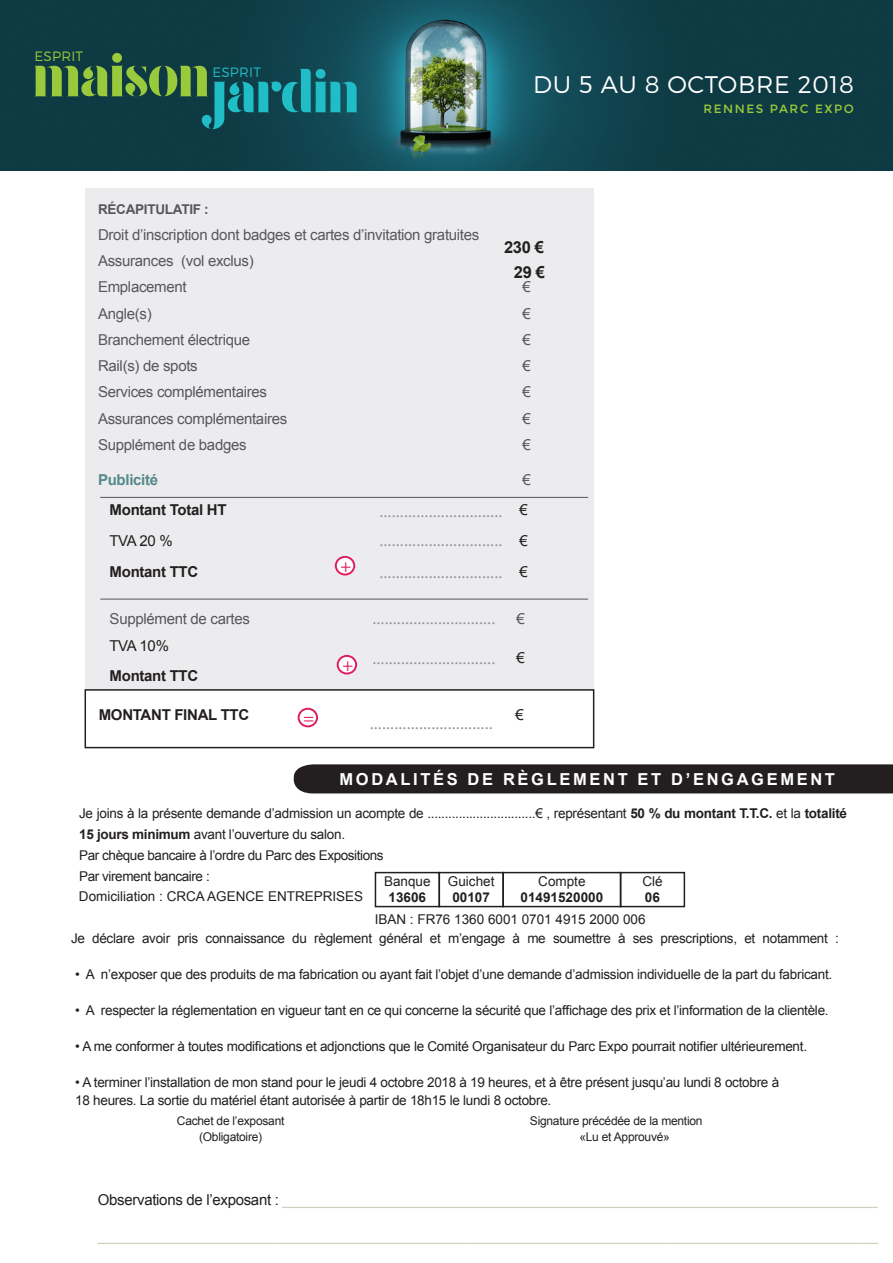
<style>
.page{position:relative;width:893px;height:1263px;background:#fff}
.page>*{position:absolute;margin:0;border:0;box-sizing:border-box;transform-origin:0 0}
.t1{font:61.95px "Gok Stencil";letter-spacing:-.02em;color:#99ca3b}
.t2{font:61.95px "Gok Stencil";letter-spacing:-.02em;color:#21bdc6}
.t3{font:300 24px "Montserrat";letter-spacing:.03em;color:#fff}
.t4{font:18px "Minion Pro";color:#939598}
.t5{font:18px "Myriad Pro";color:#e01c61}
.t6{font:700 16.5px "Arial";letter-spacing:.16em;color:#fff}
.t7{font:700 16.5px "Arial";color:#231f20}
.t8{font:15px "Arial";letter-spacing:-.02em;color:#57585a}
.t9{font:15px "Arial";letter-spacing:-.02em;color:#d2cdc1}
.t10{font:700 15px "Arial";letter-spacing:-.02em;color:#231f20}
.t11{font:15px "Arial";letter-spacing:-.02em;color:#231f20}
.t12{font:700 15px "Arial";letter-spacing:-.02em;color:#53898b}
.t13{font:13.5px/21px "Arial";letter-spacing:-.02em;color:#231f20}
.t14{font:13.5px "Arial";color:#231f20}
.t15{font:700 13.5px "Arial";color:#231f20}
.t16{font:700 13.5px "Arial";letter-spacing:-.02em;color:#57585a}
.t17{font:300 13.5px "Montserrat";letter-spacing:.02em;color:#99ca3b}
.t18{font:300 13.5px "Montserrat";letter-spacing:.02em;color:#21bdc6}
.t19{font:12px "Arial";letter-spacing:-.02em;color:#231f20}
.t20{font:12px "Montserrat";letter-spacing:.13em;color:#99ca3b}
.s1{font-weight:700}
.s2{color:#231f20}
</style>
<div class="page">
<img style="left:0;top:0;width:893px;height:170px">
<div style="left:294px;top:764px;width:599px;height:29px;background:#231f20"></div>
<div style="left:375px;top:872px;width:65px;height:35px;border:2px solid #231f20"></div>
<div style="left:439px;top:872px;width:65px;height:35px;border:2px solid #231f20"></div>
<div style="left:620px;top:872px;width:65px;height:35px;border:2px solid #231f20"></div>
<div style="left:502px;top:872px;width:119px;height:35px;border:2px solid #231f20"></div>
<div style="left:85px;top:188px;width:509px;height:528px;background:#ececee"></div>
<div style="left:85px;top:690px;width:509px;height:58px;background:#fff"></div>
<div style="left:85px;top:689px;width:509px;height:59px;border:2px solid #231f20"></div>
<hr style="left:100px;top:497px;width:488px;height:1px;background:#57585a">
<hr style="left:100px;top:599px;width:488px;height:1px;background:#57585a">
<div style="left:336px;top:557px;width:18px;height:17px;background:#fff;border-radius:50%"></div>
<div style="left:335px;top:556px;width:20px;height:19px;border:2px solid #e01c61;border-radius:50%"></div>
<div style="left:338px;top:656px;width:18px;height:17px;background:#fff;border-radius:50%"></div>
<div style="left:337px;top:655px;width:20px;height:19px;border:2px solid #e01c61;border-radius:50%"></div>
<div style="left:298px;top:708px;width:20px;height:19px;border:2px solid #e01c61;border-radius:50%"></div>
<p class="t17" style="left:34px;top:48px;width:50px">ESPRIT</p>
<p class="t1" style="left:34px;top:45px;width:179px">maison</p>
<p class="t18" style="left:212px;top:64px;width:50px">ESPRIT</p>
<p class="t2" style="left:209px;top:61px;width:154px">jardin</p>
<p class="t3" style="left:533px;top:70px;width:322px">DU 5 AU 8 OCTOBRE 2018</p>
<p class="t20" style="left:704px;top:101px;width:152px">RENNES PARC EXPO</p>
<p class="t16" style="left:98px;top:200px;width:112px">RÉCAPITULATIF :</p>
<p class="t8" style="left:98px;top:225px;width:383px">Droit d’inscription dont badges et cartes d’invitation gratuites</p>
<p class="t8" style="left:98px;top:251px;width:157px">Assurances (vol exclus)</p>
<p class="t8" style="left:98px;top:277px;width:90px">Emplacement</p>
<p class="t8" style="left:522px;top:277px;width:10px">€</p>
<p class="t8" style="left:98px;top:303px;width:55px">Angle(s)</p>
<p class="t8" style="left:522px;top:303px;width:10px">€</p>
<p class="t8" style="left:98px;top:330px;width:154px">Branchement électrique</p>
<p class="t8" style="left:522px;top:330px;width:10px">€</p>
<p class="t8" style="left:98px;top:356px;width:101px">Rail(s) de spots</p>
<p class="t8" style="left:522px;top:356px;width:10px">€</p>
<p class="t8" style="left:98px;top:382px;width:170px">Services complémentaires</p>
<p class="t8" style="left:522px;top:382px;width:10px">€</p>
<p class="t8" style="left:98px;top:408px;width:191px">Assurances complémentaires</p>
<p class="t8" style="left:522px;top:408px;width:10px">€</p>
<p class="t8" style="left:98px;top:435px;width:150px">Supplément de badges</p>
<p class="t8" style="left:522px;top:435px;width:10px">€</p>
<p class="t12" style="left:98px;top:469px;width:62px">Publicité</p>
<p class="t8" style="left:522px;top:470px;width:10px">€</p>
<p class="t10" style="left:110px;top:500px;width:118px">Montant Total HT</p>
<p class="t11" style="left:519px;top:500px;width:10px">€</p>
<p class="t11" style="left:109px;top:531px;width:65px">TVA 20 %</p>
<p class="t11" style="left:519px;top:531px;width:10px">€</p>
<p class="t10" style="left:110px;top:562px;width:90px">Montant TTC</p>
<p class="t11" style="left:519px;top:562px;width:10px">€</p>
<p class="t8" style="left:110px;top:609px;width:142px">Supplément de cartes</p>
<p class="t8" style="left:516px;top:609px;width:10px">€</p>
<p class="t11" style="left:109px;top:636px;width:61px">TVA 10%</p>
<p class="t11" style="left:516px;top:648px;width:10px">€</p>
<p class="t10" style="left:110px;top:666px;width:90px">Montant TTC</p>
<p class="t7" style="left:504px;top:236px;width:41px">230 €</p>
<p class="t7" style="left:514px;top:261px;width:33px">29 €</p>
<p class="t4" style="left:379px;top:499px;width:125px">..............................</p>
<p class="t4" style="left:379px;top:528px;width:125px">..............................</p>
<p class="t5" style="left:341px;top:555px;width:12px">+</p>
<p class="t4" style="left:379px;top:561px;width:125px">..............................</p>
<p class="t4" style="left:372px;top:607px;width:125px">..............................</p>
<p class="t5" style="left:342px;top:654px;width:12px">+</p>
<p class="t4" style="left:372px;top:646px;width:125px">..............................</p>
<p class="t10" style="left:99px;top:705px;width:152px">MONTANT FINAL TTC</p>
<p class="t11" style="left:515px;top:705px;width:10px">€</p>
<p class="t5" style="left:304px;top:707px;width:12px">=</p>
<p class="t4" style="left:370px;top:711px;width:125px">..............................</p>
<p class="t6" style="left:339px;top:769px;width:497px">MODALITÉS DE RÈGLEMENT ET D’ENGAGEMENT</p>
<p class="t13" style="left:79px;top:803px;width:769px">Je joins à la présente demande d’admission un acompte de ...............................€ , représentant <span class="s1">50 % du montant T.T.C.</span> et la <span class="s1">totalité<br>15 jours minimum</span> avant l’ouverture du salon.</p>
<p class="t13" style="left:79px;top:845px;width:306px">Par chèque bancaire à l’ordre du Parc des Expositions</p>
<p class="t13" style="left:79px;top:866px;width:132px">Par virement bancaire :</p>
<p class="t13" style="left:384px;top:871px;width:48px">Banque</p>
<p class="t15" style="left:389px;top:889px;width:39px">13606</p>
<p class="t14" style="left:448px;top:872px;width:48px">Guichet</p>
<p class="t15" style="left:452px;top:889px;width:39px">00107</p>
<p class="t13" style="left:538px;top:871px;width:49px">Compte</p>
<p class="t13" style="left:642px;top:871px;width:22px">Clé</p>
<p class="t15" style="left:645px;top:889px;width:17px">06</p>
<p class="t14" style="left:79px;top:887px;width:286px">Domiciliation : CRCA AGENCE ENTREPRISES</p>
<p class="t15" style="left:521px;top:889px;width:84px">01491520000</p>
<p class="t14" style="left:375px;top:910px;width:272px">IBAN : FR76 1360 6001 0701 4915 2000 006</p>
<p class="t13" style="left:71px;top:928px;width:769px">Je déclare avoir pris connaissance du règlement général et m’engage à me soumettre à ses prescriptions, et notamment :</p>
<p class="t13" style="left:75px;top:964px;width:758px">• A n’exposer que des produits de ma fabrication ou ayant fait l’objet d’une demande d’admission individuelle de la part du fabricant.</p>
<p class="t13" style="left:75px;top:1000px;width:755px">• A respecter la réglementation en vigueur tant en ce qui concerne la sécurité que l’affichage des prix et l’information de la clientèle.</p>
<p class="t13" style="left:75px;top:1036px;width:733px">• A me conformer à toutes modifications et adjonctions que le Comité Organisateur du Parc Expo pourrait notifier ultérieurement.</p>
<p class="t13" style="left:75px;top:1072px;width:705px">• A terminer l’installation de mon stand pour le jeudi 4 octobre 2018 à 19 heures, et à être présent jusqu’au lundi 8 octobre à</p>
<p class="t13" style="left:75px;top:1090px;width:478px">18 heures. La sortie du matériel étant autorisée à partir de 18h15 le lundi 8 octobre.</p>
<p class="t19" style="left:177px;top:1112px;width:109px">Cachet de l’exposant</p>
<p class="t19" style="left:199px;top:1128px;width:65px">(Obligatoire)</p>
<p class="t19" style="left:530px;top:1112px;width:174px">Signature précédée de la mention</p>
<p class="t19" style="left:579px;top:1128px;width:92px">«Lu et Approuvé»</p>
<p class="t9" style="left:98px;top:1190px;width:782px"><span class="s2">Observations de l’exposant :</span> __________________________________________________________________________</p>
<p class="t9" style="left:98px;top:1226px;width:782px">_________________________________________________________________________________________________</p>
</div>
